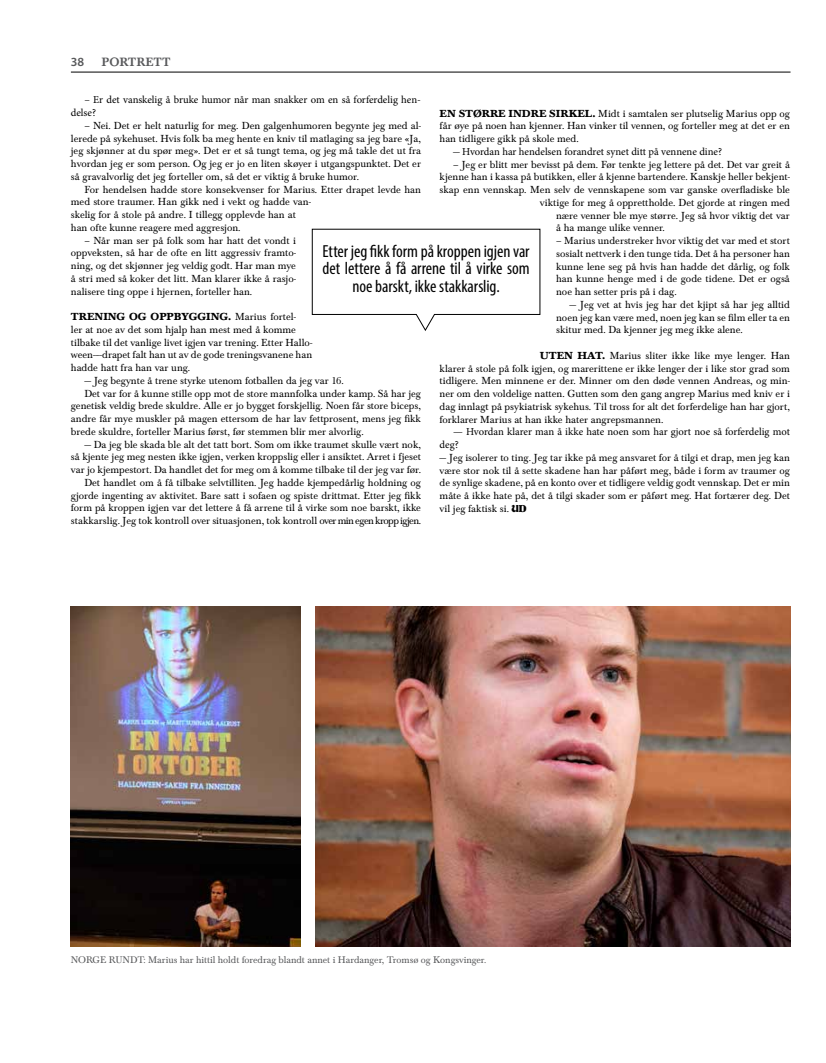
<style>
.page{position:relative;width:826px;height:1063px;background:#fff}
.page>*{position:absolute;margin:0;border:0;box-sizing:border-box;transform-origin:0 0}
.t1{font:condensed 17.5px/17.5px "Myriad Pro";letter-spacing:-.005em;color:#000101;text-align:center}
.t2{font:500 12.5px "Baskerville T";color:#58595b}
.t3{font:600 12.5px "Myriad Pro";color:#58595b}
.t4{font:10.62px/12.8px "Baskerville T";color:#000;text-align:justify}
.t5{font:10.62px/12.8px "Minion Pro";letter-spacing:-.005em;color:#000}
.t6{font:10px "Baskerville T";letter-spacing:-.005em;color:#58595b}
.s1{font-weight:700}
.s2{font-family:"Baskerville T"}
.s3{font-family:"Under Dusken"}
</style>
<div class="page">
<svg style="left:311px;top:229px;width:229px;height:102px"></svg>
<img style="left:71px;top:607px;width:230px;height:339px">
<img style="left:316px;top:607px;width:474px;height:339px">
<hr style="left:71px;top:72px;width:719px;height:1px;background:#000">
<p class="t3" style="left:71px;top:53px;width:15px">38</p>
<p class="t2" style="left:101px;top:54px;width:70px">PORTRETT</p>
<p class="t5" style="left:71px;top:94px;width:351px;text-indent:14px">– Er det vanskelig å bruke humor når man snakker om en så forferdelig hen&shy;delse?</p>
<p class="t4" style="left:71px;top:119px;width:352px;text-indent:14px">– Nei. Det er helt naturlig for meg. Den galgenhumoren begynte jeg med al&shy;lerede på sykehuset. Hvis folk ba meg hente en kniv til matlaging sa jeg bare «Ja, jeg skjønner at du spør meg». Det er et så tungt tema, og jeg må takle det ut fra hvordan jeg er som person. Og jeg er jo en liten skøyer i utgangspunktet. Det er så gravalvorlig det jeg forteller om, så det er viktig å bruke humor.</p>
<p class="t4" style="left:71px;top:183px;width:351px;text-align:left;text-indent:14px">For hendelsen hadde store konsekvenser for Marius. Etter drapet levde han med store traumer. Han gikk ned i vekt og hadde van-<br>skelig for å stole på andre. I tillegg opplevde han at<br>han ofte kunne reagere med aggresjon.</p>
<p class="t4" style="left:71px;top:234px;width:227px;text-indent:14px">– Når man ser på folk som har hatt det vondt i oppveksten, så har de ofte en litt aggressiv framto&shy;ning, og det skjønner jeg veldig godt. Har man mye å stri med så koker det litt. Man klarer ikke å rasjo&shy;nalisere ting oppe i hjernen, forteller han.</p>
<p class="t4" style="left:71px;top:311px;width:243px;text-align:left"><span class="s1">TRENING OG OPPBYGGING.</span> Marius fortel-<br>ler at noe av det som hjalp han mest med å komme tilbake til det vanlige livet igjen var trening. Etter Hallo&shy;ween----drapet falt han ut av de gode treningsvanene han hadde hatt fra han var ung.</p>
<p class="t4" style="left:84px;top:374px;width:261px">— Jeg begynte å trene styrke utenom fotballen da jeg var 16.</p>
<p class="t4" style="left:84px;top:387px;width:338px">Det var for å kunne stille opp mot de store mannfolka under kamp. Så har jeg</p>
<p class="t4" style="left:71px;top:400px;width:351px">genetisk veldig brede skuldre. Alle er jo bygget forskjellig. Noen får store biceps,</p>
<p class="t4" style="left:71px;top:413px;width:352px">andre får mye muskler på magen ettersom de har lav fettprosent, mens jeg fikk</p>
<p class="t4" style="left:71px;top:425px;width:294px">brede skuldre, forteller Marius først, før stemmen blir mer alvorlig.</p>
<p class="t4" style="left:71px;top:438px;width:352px;text-align:right">— Da jeg ble skada ble alt det tatt bort. Som om ikke traumet skulle vært nok,<br>så kjente jeg meg nesten ikke igjen, verken kroppslig eller i ansiktet. Arret i fjeset var jo kjempestort. Da handlet det for meg om å komme tilbake til der jeg var før.<br>Det handlet om å få tilbake selvtilliten. Jeg hadde kjempedårlig holdning og gjorde ingenting av aktivitet. Bare satt i sofaen og spiste drittmat. Etter jeg fikk form på kroppen igjen var det lettere å få arrene til å virke som noe barskt, ikke stakkarslig. Jeg tok kontroll over situasjonen, tok kontroll over min egen kropp igjen.</p>
<p class="t4" style="left:439px;top:107px;width:352px"><span class="s1">EN STØRRE INDRE SIRKEL.</span> Midt i samtalen ser plutselig Marius opp og får øye på noen han kjenner. Han vinker til vennen, og forteller meg at det er en han tidligere gikk på skole med.</p>
<p class="t5" style="left:453px;top:145px;width:270px"><span class="s2">—</span> Hvordan har hendelsen forandret synet ditt på vennene dine?</p>
<p class="t4" style="left:453px;top:158px;width:338px">– Jeg er blitt mer bevisst på dem. Før tenkte jeg lettere på det. Det var greit å</p>
<p class="t4" style="left:439px;top:171px;width:352px">kjenne han i kassa på butikken, eller å kjenne bartendere. Kanskje heller bekjent-</p>
<p class="t4" style="left:439px;top:183px;width:352px">skap enn vennskap. Men selv de vennskapene som var ganske overfladiske ble</p>
<p class="t4" style="left:540px;top:196px;width:252px">viktige for meg å opprettholde. Det gjorde at ringen med</p>
<p class="t4" style="left:556px;top:209px;width:235px">nære venner ble mye større. Jeg så hvor viktig det var</p>
<p class="t4" style="left:556px;top:222px;width:110px">å ha mange ulike venner.</p>
<p class="t4" style="left:556px;top:234px;width:235px">– Marius understreker hvor viktig det var med et stort sosialt nettverk i den tunge tida. Det å ha personer han kunne lene seg på hvis han hadde det dårlig, og folk han kunne henge med i de gode tidene. Det er også noe han setter pris på i dag.</p>
<p class="t4" style="left:556px;top:298px;width:235px;text-indent:14px">— Jeg vet at hvis jeg har det kjipt så har jeg alltid noen jeg kan være med, noen jeg kan se film eller ta en skitur med. Da kjenner jeg meg ikke alene.</p>
<p class="t4" style="left:439px;top:349px;width:352px;text-indent:100px"><span class="s1">UTEN HAT.</span> Marius sliter ikke like mye lenger. Han klarer å stole på folk igjen, og marerittene er ikke lenger der i like stor grad som tidligere. Men minnene er der. Minner om den døde vennen Andreas, og min&shy;ner om den voldelige natten. Gutten som den gang angrep Marius med kniv er i dag innlagt på psykiatrisk sykehus. Til tross for alt det forferdelige han har gjort, forklarer Marius at han ikke hater angrepsmannen.</p>
<p class="t5" style="left:439px;top:426px;width:352px;text-indent:14px">— Hvordan klarer man å ikke hate noen som har gjort noe så forferdelig mot deg?</p>
<p class="t4" style="left:439px;top:451px;width:352px">— Jeg isolerer to ting. Jeg tar ikke på meg ansvaret for å tilgi et drap, men jeg kan være stor nok til å sette skadene han har påført meg, både i form av traumer og de synlige skadene, på en konto over et tidligere veldig godt vennskap. Det er min måte å ikke hate på, det å tilgi skader som er påført meg. Hat fortærer deg. Det vil jeg faktisk si. <span class="s3">UD</span></p>
<h1 class="t1" style="left:322px;top:242px;width:208px">Etter jeg fikk form på kroppen igjen var det lettere å få arrene til å virke som noe barskt, ikke stakkarslig.</h1>
<p class="t6" style="left:71px;top:954px;width:417px">NORGE RUNDT: Marius har hittil holdt foredrag blandt annet i Hardanger, Tromsø og Kongsvinger.</p>
</div>
